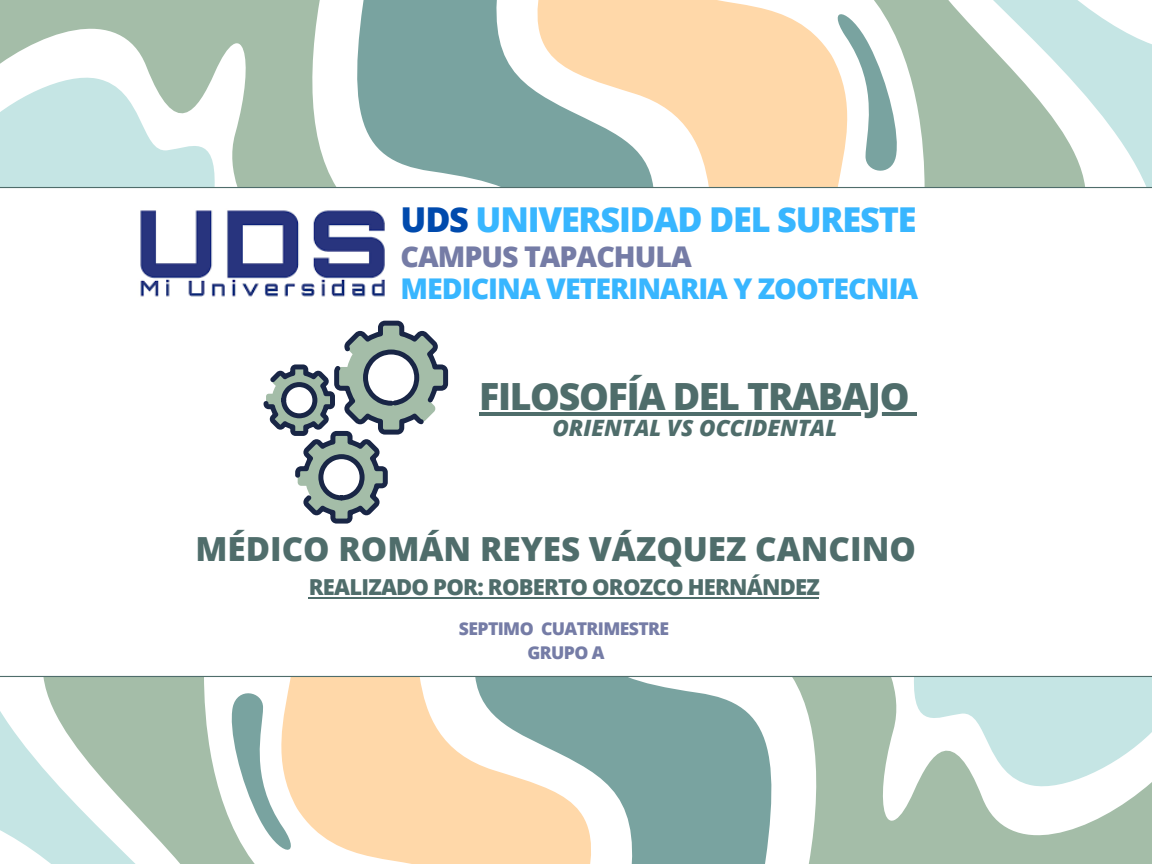
<style>
.page{position:relative;width:1152px;height:864px;background:#fff}
.page>*{position:absolute;margin:0;border:0;box-sizing:border-box;transform-origin:0 0}
.t1{font:800 37.5px "Open Sans";letter-spacing:-.035em;color:#4f6d6b}
.t2{font:800 34.35px "Open Sans";letter-spacing:-.035em;color:#38b6ff}
.t3{font:800 33.3px "Open Sans";color:#4f6d6b}
.t4{font:800 28.5px "Open Sans";letter-spacing:-.035em;color:#38b6ff}
.t5{font:800 28.5px "Open Sans";letter-spacing:-.035em;color:#757ca6}
.t6{font:italic 800 22.5px "Open Sans";color:#4f6d6b}
.t7{font:800 22.05px "Open Sans";letter-spacing:-.035em;color:#4f6d6b}
.t8{font:800 17.55px "Open Sans";letter-spacing:-.035em;color:#757ca6}
.s1{color:#004aad}
</style>
<div class="page">
<svg style="left:1060px;top:0;width:92px;height:187px;fill:#c5e5e4"></svg>
<svg style="left:900px;top:0;width:160px;height:187px;fill:#a4bda8"></svg>
<svg style="left:0;top:0;width:900px;height:187px"></svg>
<hr style="left:0;top:187px;width:1152px;height:1px;background:#4f6d6b">
<svg style="left:0;top:677px;width:69px;height:187px;fill:#c5e5e4"></svg>
<svg style="left:69px;top:677px;width:159px;height:187px;fill:#a4bda8"></svg>
<svg style="left:228px;top:677px;width:924px;height:187px"></svg>
<hr style="left:0;top:676px;width:1152px;height:1px;background:#4f6d6b">
<img style="left:140px;top:210px;width:245px;height:87px">
<svg style="left:264px;top:321px;width:184px;height:202px"></svg>
<hr style="left:309px;top:597px;width:510px;height:2px;background:#4f6d6b">
<hr style="left:479px;top:412px;width:429px;height:4px;background:#4f6d6b">
<svg style="left:908px;top:412px;width:9px;height:4px"></svg>
<h1 class="t2" style="left:401px;top:196px;width:518px"><span class="s1">UDS</span> UNIVERSIDAD DEL SURESTE</h1>
<h3 class="t5" style="left:401px;top:236px;width:293px">CAMPUS TAPACHULA</h3>
<h2 class="t4" style="left:401px;top:269px;width:519px">MEDICINA VETERINARIA Y ZOOTECNIA</h2>
<h3 class="t1" style="left:479px;top:370px;width:432px">FILOSOFÍA DEL TRABAJO</h3>
<h3 class="t6" style="left:552px;top:412px;width:286px">ORIENTAL VS OCCIDENTAL</h3>
<h1 class="t3" style="left:195px;top:526px;width:722px">MÉDICO ROMÁN REYES VÁZQUEZ CANCINO</h1>
<p class="t7" style="left:309px;top:572px;width:513px">REALIZADO POR: ROBERTO OROZCO HERNÁNDEZ</p>
<h2 class="t8" style="left:459px;top:617px;width:212px">SEPTIMO CUATRIMESTRE</h2>
<p class="t8" style="left:527px;top:641px;width:79px">GRUPO A</p>
</div>
